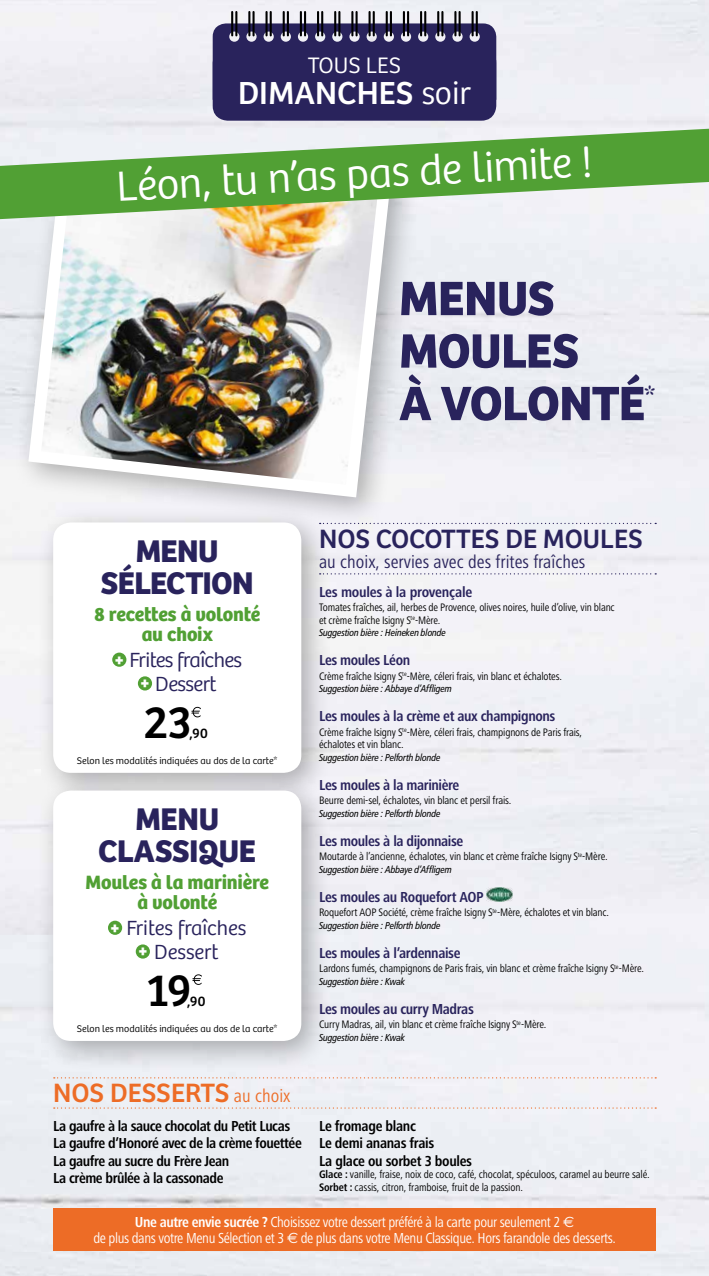
<style>
.page{position:relative;width:709px;height:1276px;background:#eef0f5}
.page>*{position:absolute;margin:0;border:0;box-sizing:border-box;transform-origin:0 0}
.t1{font:700 50px/52.5px "Bree";letter-spacing:-.015em;color:#29235c}
.t2{font:47px "Bree";color:#000}
.t3{font:300 43.75px "Bree";color:#fff}
.t4{font:33px "Bree";color:#fff}
.t5{font:700 32.5px/32.5px "Bree";letter-spacing:-.02em;color:#29235c;text-align:center}
.t6{font:27.5px "Bree";color:#29235c}
.t7{font:27.5px "Bree";color:#ed6c26}
.t8{font:300 23.25px "Bree";color:#fff}
.t9{font:300 21.25px/23.8px "Bree";letter-spacing:-.025em;color:#29235c;text-align:center}
.t10{font:300 21.25px/23.8px "Bree";color:#29235c;text-align:center}
.t11{font:700 20px/20px "Bree";letter-spacing:-.01em;color:#51a034;text-align:center}
.t12{font:condensed 18.75px "Frutiger Next LT";color:#29235c}
.t13{font:700 condensed 15px "Frutiger Next LT";letter-spacing:-.025em;color:#29235c}
.t14{font:700 condensed 15px/17.5px "Frutiger Next LT";letter-spacing:-.03em;color:#000}
.t15{font:condensed 15px/16.2px "Frutiger Next LT";letter-spacing:-.03em;color:#fff;text-align:center}
.t16{font:14.38px "Bree";color:#000}
.t17{font:condensed 11.25px/12.5px "Frutiger Next LT";letter-spacing:-.015em;color:#000}
.t18{font:italic condensed 10px "Frutiger LT Pro";letter-spacing:-.015em;color:#000}
.t19{font:300 10px "Bree";color:#000}
.s1{font-weight:300}
.s2{font-weight:700;font-size:18px;color:#fff}
.s3{font-family:"Frutiger Next LT";font-stretch:condensed;font-size:18.75px}
.s4{font-weight:700}
.s5{font-family:"Euro Sans";font-stretch:normal}
</style>
<div class="page">
<div style="left:14px;top:155px;width:408px;height:372px;background:#000;opacity:.3"></div>
<svg style="left:28px;top:219px;width:364px;height:278px"></svg>
<img style="left:41px;top:219px;width:336px;height:266px">
<svg style="left:54px;top:1107px;width:602px;height:1px"></svg>
<svg style="left:54px;top:1077px;width:602px;height:1px"></svg>
<div style="left:53px;top:1208px;width:603px;height:43px;background:#ed6c26"></div>
<div style="left:37px;top:506px;width:295px;height:298px;background:#000;opacity:.3"></div>
<div style="left:53px;top:522px;width:248px;height:251px;background:#fff;border-radius:18px"></div>
<div style="left:112px;top:652px;width:14px;height:15px;background:#51a034;border-radius:50%"></div>
<div style="left:138px;top:676px;width:14px;height:14px;background:#51a034;border-radius:50%"></div>
<svg style="left:191px;top:707px;width:10px;height:10px"></svg>
<div style="left:37px;top:774px;width:295px;height:298px;background:#000;opacity:.3"></div>
<div style="left:53px;top:790px;width:248px;height:251px;background:#fff;border-radius:18px"></div>
<div style="left:108px;top:920px;width:14px;height:15px;background:#51a034;border-radius:50%"></div>
<div style="left:136px;top:944px;width:14px;height:14px;background:#51a034;border-radius:50%"></div>
<svg style="left:192px;top:974px;width:10px;height:11px"></svg>
<svg style="left:0;top:129px;width:709px;height:90px;fill:#51a034"></svg>
<svg style="left:213px;top:23px;width:283px;height:36px;background:#494473"></svg>
<div style="left:213px;top:48px;width:283px;height:73px;background:#29235c;border-radius:15px"></div>
<hr style="left:248px;top:12px;width:2px;height:23px;background:#000">
<hr style="left:252px;top:12px;width:2px;height:23px;background:#000">
<hr style="left:265px;top:12px;width:2px;height:23px;background:#000">
<hr style="left:270px;top:12px;width:2px;height:23px;background:#000">
<hr style="left:283px;top:12px;width:2px;height:23px;background:#000">
<hr style="left:287px;top:12px;width:2px;height:23px;background:#000">
<hr style="left:300px;top:12px;width:2px;height:23px;background:#000">
<hr style="left:304px;top:12px;width:2px;height:23px;background:#000">
<hr style="left:334px;top:12px;width:2px;height:23px;background:#000">
<hr style="left:338px;top:12px;width:2px;height:23px;background:#000">
<hr style="left:368px;top:12px;width:2px;height:23px;background:#000">
<hr style="left:373px;top:12px;width:2px;height:23px;background:#000">
<hr style="left:351px;top:12px;width:2px;height:23px;background:#000">
<hr style="left:355px;top:12px;width:2px;height:23px;background:#000">
<hr style="left:317px;top:12px;width:2px;height:23px;background:#000">
<hr style="left:321px;top:12px;width:2px;height:23px;background:#000">
<hr style="left:231px;top:12px;width:2px;height:23px;background:#000">
<hr style="left:235px;top:12px;width:2px;height:23px;background:#000">
<hr style="left:403px;top:12px;width:2px;height:23px;background:#000">
<hr style="left:407px;top:12px;width:2px;height:23px;background:#000">
<hr style="left:420px;top:12px;width:2px;height:23px;background:#000">
<hr style="left:424px;top:12px;width:2px;height:23px;background:#000">
<hr style="left:437px;top:12px;width:2px;height:23px;background:#000">
<hr style="left:441px;top:12px;width:2px;height:23px;background:#000">
<hr style="left:454px;top:12px;width:2px;height:23px;background:#000">
<hr style="left:458px;top:12px;width:2px;height:23px;background:#000">
<hr style="left:471px;top:12px;width:2px;height:23px;background:#000">
<hr style="left:476px;top:12px;width:2px;height:23px;background:#000">
<hr style="left:386px;top:12px;width:2px;height:23px;background:#000">
<hr style="left:390px;top:12px;width:2px;height:23px;background:#000">
<img style="left:486px;top:887px;width:27px;height:14px">
<svg style="left:320px;top:523px;width:336px;height:1px"></svg>
<svg style="left:320px;top:573px;width:336px;height:1px"></svg>
<h3 class="t8" style="left:308px;top:52px;width:95px">TOUS LES</h3>
<h3 class="t4" style="left:238px;top:74px;width:234px">DIMANCHES <span class="s1">soir</span></h3>
<h3 class="t3" style="left:115px;top:161px;width:478px;rotate:-3deg">Léon, tu n’as pas de limite !</h3>
<h1 class="t1" style="left:399px;top:272px;width:258px">MENUS<br>MOULES<br>À VOLONTÉ<sup>*</sup></h1>
<h3 class="t5" style="left:101px;top:534px;width:154px">MENU<br>SÉLECTION</h3>
<h3 class="t11" style="left:94px;top:604px;width:168px">8 recettes à volonté au choix</h3>
<h3 class="t9" style="left:114px;top:648px;width:129px"><span class="s2">+</span> Frites fraîches <span class="s2">+</span> Dessert</h3>
<h2 class="t2" style="left:144px;top:693px;width:50px">23</h2>
<p class="t16" style="left:189px;top:724px;width:20px">,90</p>
<p class="t19" style="left:77px;top:755px;width:202px">Selon les modalités indiquées au dos de la carte*</p>
<h3 class="t5" style="left:98px;top:803px;width:159px">MENU<br>CLASSIQUE</h3>
<h3 class="t11" style="left:85px;top:872px;width:185px">Moules à la marinière à volonté</h3>
<h3 class="t10" style="left:110px;top:916px;width:138px"><span class="s2">+</span> Frites fraîches <span class="s2">+</span> Dessert</h3>
<h2 class="t2" style="left:147px;top:961px;width:46px">19</h2>
<p class="t16" style="left:187px;top:992px;width:20px">,90</p>
<p class="t19" style="left:77px;top:1023px;width:202px">Selon les modalités indiquées au dos de la carte*</p>
<h3 class="t7" style="left:53px;top:1076px;width:239px">NOS DESSERTS <span class="s3">au choix</span></h3>
<h3 class="t14" style="left:53px;top:1117px;width:250px">La gaufre à la sauce chocolat du Petit Lucas La gaufre d’Honoré avec de la crème fouettée La gaufre au sucre du Frère Jean<br>La crème brûlée à la cassonade</h3>
<h3 class="t6" style="left:319px;top:522px;width:325px">NOS COCOTTES DE MOULES</h3>
<h3 class="t12" style="left:319px;top:551px;width:268px">au choix, servies avec des frites fraîches</h3>
<h3 class="t13" style="left:319px;top:583px;width:155px">Les moules à la provençale</h3>
<p class="t17" style="left:319px;top:601px;width:297px">Tomates fraîches, ail, herbes de Provence, olives noires, huile d’olive, vin blanc et crème fraîche Isigny S<sup>te</sup>-Mère.</p>
<p class="t18" style="left:319px;top:627px;width:128px">Suggestion bière : Heineken blonde</p>
<h3 class="t13" style="left:319px;top:652px;width:93px">Les moules Léon</h3>
<p class="t17" style="left:319px;top:669px;width:244px">Crème fraîche Isigny S<sup>te</sup>-Mère, céleri frais, vin blanc et échalotes.</p>
<p class="t18" style="left:319px;top:683px;width:134px">Suggestion bière : Abbaye d’Affligem</p>
<h3 class="t13" style="left:319px;top:708px;width:238px">Les moules à la crème et aux champignons</h3>
<p class="t17" style="left:319px;top:725px;width:265px">Crème fraîche Isigny S<sup>te</sup>-Mère, céleri frais, champignons de Paris frais, échalotes et vin blanc.</p>
<p class="t18" style="left:319px;top:751px;width:123px">Suggestion bière : Pelforth blonde</p>
<h3 class="t13" style="left:319px;top:776px;width:142px">Les moules à la marinière</h3>
<p class="t17" style="left:319px;top:794px;width:194px">Beurre demi-sel, échalotes, vin blanc et persil frais.</p>
<p class="t18" style="left:319px;top:807px;width:123px">Suggestion bière : Pelforth blonde</p>
<h3 class="t13" style="left:319px;top:832px;width:146px">Les moules à la dijonnaise</h3>
<p class="t17" style="left:319px;top:850px;width:290px">Moutarde à l’ancienne, échalotes, vin blanc et crème fraîche Isigny S<sup>te</sup>-Mère.</p>
<p class="t18" style="left:319px;top:863px;width:134px">Suggestion bière : Abbaye d’Affligem</p>
<h3 class="t13" style="left:319px;top:888px;width:166px">Les moules au Roquefort AOP</h3>
<p class="t17" style="left:319px;top:906px;width:291px">Roquefort AOP Société, crème fraîche Isigny S<sup>te</sup>-Mère, échalotes et vin blanc.</p>
<p class="t18" style="left:319px;top:919px;width:123px">Suggestion bière : Pelforth blonde</p>
<h3 class="t13" style="left:319px;top:944px;width:143px">Les moules à l’ardennaise</h3>
<p class="t17" style="left:319px;top:962px;width:326px">Lardons fumés, champignons de Paris frais, vin blanc et crème fraîche Isigny S<sup>te</sup>-Mère.</p>
<p class="t18" style="left:319px;top:975px;width:88px">Suggestion bière : Kwak</p>
<h3 class="t13" style="left:319px;top:1001px;width:156px">Les moules au curry Madras</h3>
<p class="t17" style="left:319px;top:1018px;width:229px">Curry Madras, ail, vin blanc et crème fraîche Isigny S<sup>te</sup>-Mère.</p>
<p class="t18" style="left:319px;top:1031px;width:88px">Suggestion bière : Kwak</p>
<h3 class="t14" style="left:319px;top:1117px;width:155px">Le fromage blanc<br>Le demi ananas frais<br>La glace ou sorbet 3 boules</h3>
<p class="t17" style="left:319px;top:1168px;width:332px"><span class="s4">Glace :</span> vanille, fraise, noix de coco, café, chocolat, spéculoos, caramel au beurre salé.<br><span class="s4">Sorbet :</span> cassis, citron, framboise, fruit de la passion.</p>
<h3 class="t15" style="left:93px;top:1213px;width:524px"><span class="s4">Une autre envie sucrée ?</span> Choisissez votre dessert préféré à la carte pour seulement 2 <span class="s5">€<br></span>de plus dans votre Menu Sélection et 3 <span class="s5">€</span> de plus dans votre Menu Classique. Hors farandole des desserts.</h3>
</div>
